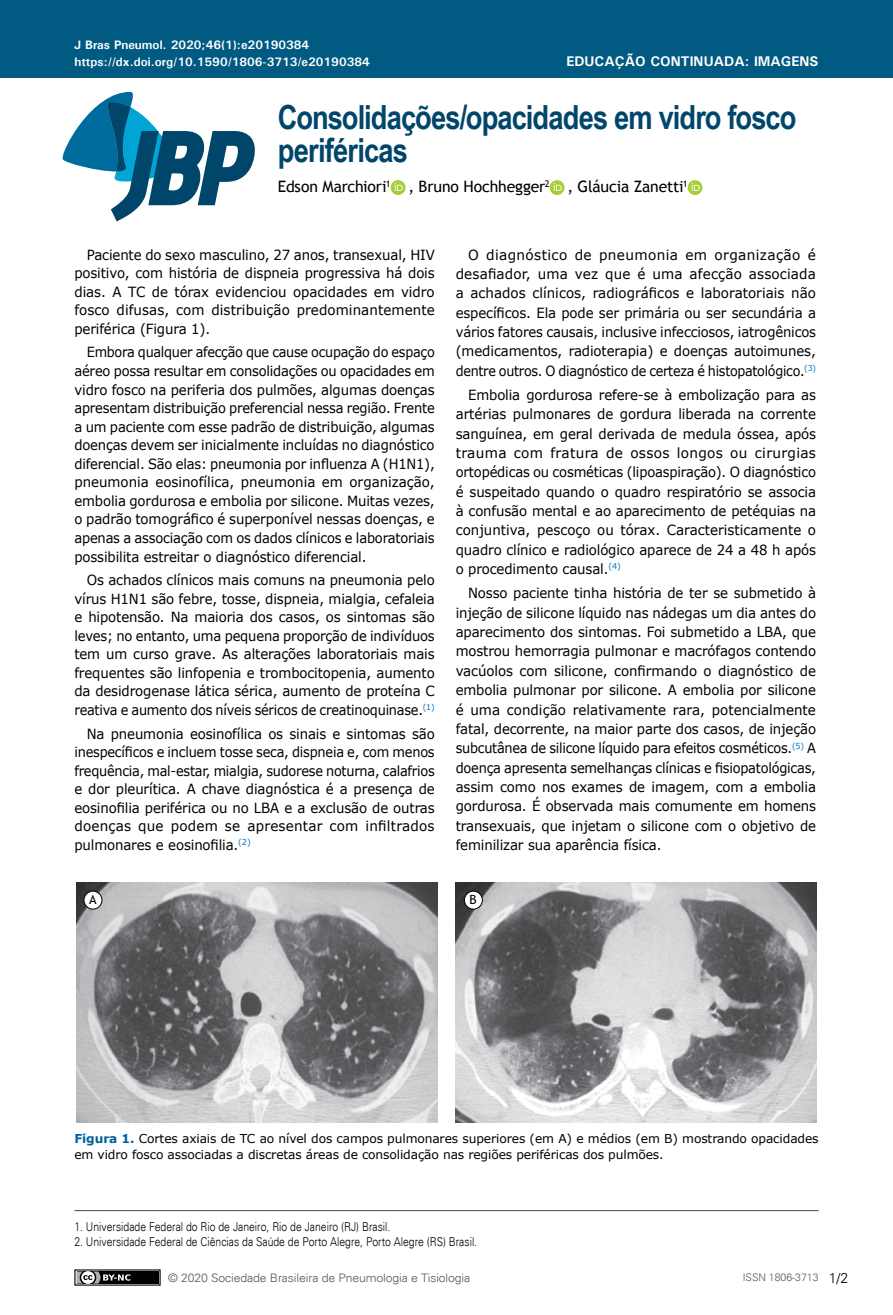
<style>
.page{position:relative;width:893px;height:1315px;background:#fff}
.page>*{position:absolute;margin:0;border:0;box-sizing:border-box;transform-origin:0 0}
.t1{font:700 33.25px/33.2px "Arial Narrow";letter-spacing:-.025em;color:#00466b}
.t2{font:15.75px "Trebuchet MS";letter-spacing:-.01em;color:#000}
.t3{font:14px/19.4px "Verdana";letter-spacing:-.01em;color:#000;text-align:justify;scale:.95 1}
.t4{font:14px/18.6px "Verdana";letter-spacing:-.01em;color:#000;text-align:justify;scale:.92 1}
.t5{font:14px/19.4px "Verdana";letter-spacing:-.01em;color:#000;text-align:justify}
.t6{font:700 14px "Univers";color:#fff}
.t7{font:300 14px "Univers";color:#000}
.t8{font:12.6px "Trebuchet MS";color:#000}
.t9{font:12.25px/15.8px "Verdana";letter-spacing:-.01em;color:#000}
.t10{font:300 12.25px "Univers";color:#000;scale:.85 1}
.t11{font:700 12.25px "Univers";color:#fff}
.t12{font:300 11.72px "Univers";letter-spacing:-.01em;color:#58595b;scale:1.04 1}
.t13{font:300 10.5px "Univers";color:#58595b}
.s1{font-weight:700;color:#01609a}
</style>
<div class="page">
<div style="left:0;top:0;width:893px;height:78px;background:#005a82"></div>
<svg style="left:62px;top:91px;width:193px;height:130px"></svg>
<div style="left:75px;top:1270px;width:85px;height:15px;background:#000"></div>
<div style="left:74px;top:1269px;width:87px;height:16px;border:1px solid #000"></div>
<svg style="left:74px;top:1269px;width:56px;height:17px"></svg>
<svg style="left:391px;top:181px;width:15px;height:14px"></svg>
<div style="left:391px;top:180px;width:14px;height:15px;background:#a6ce39;border-radius:50%"></div>
<svg style="left:395px;top:183px;width:8px;height:8px"></svg>
<svg style="left:550px;top:181px;width:15px;height:14px"></svg>
<div style="left:550px;top:180px;width:14px;height:15px;background:#a6ce39;border-radius:50%"></div>
<svg style="left:554px;top:183px;width:8px;height:8px"></svg>
<svg style="left:688px;top:181px;width:15px;height:14px"></svg>
<div style="left:688px;top:180px;width:14px;height:15px;background:#a6ce39;border-radius:50%"></div>
<svg style="left:692px;top:183px;width:8px;height:8px"></svg>
<hr style="left:74px;top:1210px;width:745px;height:1px;background:#464547">
<img style="left:77px;top:882px;width:361px;height:240px">
<img style="left:455px;top:882px;width:361px;height:240px">
<div style="left:84px;top:891px;width:18px;height:18px;background:#fff;border-radius:50%"></div>
<div style="left:84px;top:890px;width:18px;height:19px;border:1px solid #000;border-radius:50%"></div>
<div style="left:464px;top:891px;width:18px;height:18px;background:#fff;border-radius:50%"></div>
<div style="left:464px;top:890px;width:19px;height:19px;border:1px solid #000;border-radius:50%"></div>
<p class="t11" style="left:74px;top:37px;width:236px">J Bras Pneumol. 2020;46(1):e20190384</p>
<p class="t11" style="left:74px;top:54px;width:297px">https://dx.doi.org/10.1590/1806-3713/e20190384</p>
<p class="t6" style="left:566px;top:52px;width:254px">EDUCAÇÃO CONTINUADA: IMAGENS</p>
<h1 class="t1" style="left:278px;top:99px;width:520px">Consolidações/opacidades em vidro fosco periféricas</h1>
<p class="t2" style="left:278px;top:177px;width:411px">Edson Marchiori<sup>1</sup> , Bruno Hochhegger<sup>2</sup> , Gláucia Zanetti<sup>1</sup></p>
<p class="t3" style="left:74px;top:245px;width:381px;line-height:18.6px;text-indent:12px">Paciente do sexo masculino, 27 anos, transexual, HIV positivo, com história de dispneia progressiva há dois dias. A TC de tórax evidenciou opacidades em vidro fosco difusas, com distribuição predominantemente periférica (Figura 1).</p>
<p class="t4" style="left:74px;top:343px;width:393px;text-indent:12px">Embora qualquer afecção que cause ocupação do espaço aéreo possa resultar em consolidações ou opacidades em vidro fosco na periferia dos pulmões, algumas doenças apresentam distribuição preferencial nessa região. Frente a um paciente com esse padrão de distribuição, algumas doenças devem ser inicialmente incluídas no diagnóstico diferencial. São elas: pneumonia por influenza A (H1N1), pneumonia eosinofílica, pneumonia em organização, embolia gordurosa e embolia por silicone. Muitas vezes, o padrão tomográfico é superponível nessas doenças, e apenas a associação com os dados clínicos e laboratoriais possibilita estreitar o diagnóstico diferencial.</p>
<p class="t3" style="left:74px;top:571px;width:381px;line-height:18.6px;text-indent:12px">Os achados clínicos mais comuns na pneumonia pelo vírus H1N1 são febre, tosse, dispneia, mialgia, cefaleia e hipotensão. Na maioria dos casos, os sintomas são leves; no entanto, uma pequena proporção de indivíduos tem um curso grave. As alterações laboratoriais mais frequentes são linfopenia e trombocitopenia, aumento da desidrogenase lática sérica, aumento de proteína C reativa e aumento dos níveis séricos de creatinoquinase.<sup>(1)</sup></p>
<p class="t3" style="left:74px;top:724px;width:381px;line-height:18.6px;text-indent:12px">Na pneumonia eosinofílica os sinais e sintomas são inespecíficos e incluem tosse seca, dispneia e, com menos frequência, mal-estar, mialgia, sudorese noturna, calafrios e dor pleurítica. A chave diagnóstica é a presença de eosinofilia periférica ou no LBA e a exclusão de outras doenças que podem se apresentar com infiltrados pulmonares e eosinofilia.<sup>(2)</sup></p>
<p class="t5" style="left:456px;top:245px;width:362px;text-indent:12px">O diagnóstico de pneumonia em organização é desafiador, uma vez que é uma afecção associada a achados clínicos, radiográficos e laboratoriais não específicos. Ela pode ser primária ou ser secundária a vários fatores causais, inclusive infecciosos, iatrogênicos (medicamentos, radioterapia) e doenças autoimunes, dentre outros. O diagnóstico de certeza é histopatológico.<sup>(3)</sup></p>
<p class="t3" style="left:456px;top:385px;width:381px;text-indent:12px">Embolia gordurosa refere-se à embolização para as artérias pulmonares de gordura liberada na corrente sanguínea, em geral derivada de medula óssea, após trauma com fratura de ossos longos ou cirurgias ortopédicas ou cosméticas (lipoaspiração). O diagnóstico é suspeitado quando o quadro respiratório se associa à confusão mental e ao aparecimento de petéquias na conjuntiva, pescoço ou tórax. Caracteristicamente o quadro clínico e radiológico aparece de 24 a 48 h após o procedimento causal.<sup>(4)</sup></p>
<p class="t3" style="left:456px;top:584px;width:381px;text-indent:12px">Nosso paciente tinha história de ter se submetido à injeção de silicone líquido nas nádegas um dia antes do aparecimento dos sintomas. Foi submetido a LBA, que mostrou hemorragia pulmonar e macrófagos contendo vacúolos com silicone, confirmando o diagnóstico de embolia pulmonar por silicone. A embolia por silicone é uma condição relativamente rara, potencialmente fatal, decorrente, na maior parte dos casos, de injeção subcutânea de silicone líquido para efeitos cosméticos.<sup>(5)</sup> A doença apresenta semelhanças clínicas e fisiopatológicas, assim como nos exames de imagem, com a embolia gordurosa. É observada mais comumente em homens transexuais, que injetam o silicone com o objetivo de feminilizar sua aparência física.</p>
<p class="t8" style="left:89px;top:892px;width:9px">A</p>
<p class="t8" style="left:470px;top:892px;width:9px">B</p>
<p class="t9" style="left:74px;top:1130px;width:746px"><span class="s1">Figura 1.</span> Cortes axiais de TC ao nível dos campos pulmonares superiores (em A) e médios (em B) mostrando opacidades em vidro fosco associadas a discretas áreas de consolidação nas regiões periféricas dos pulmões.</p>
<p class="t10" style="left:74px;top:1219px;width:373px">1. Universidade Federal do Rio de Janeiro, Rio de Janeiro (RJ) Brasil.</p>
<p class="t10" style="left:74px;top:1233px;width:475px">2. Universidade Federal de Ciências da Saúde de Porto Alegre, Porto Alegre (RS) Brasil.</p>
<p class="t12" style="left:168px;top:1270px;width:292px">© 2020 Sociedade Brasileira de Pneumologia e Tisiologia</p>
<p class="t13" style="left:743px;top:1271px;width:77px">ISSN 1806-3713</p>
<p class="t7" style="left:829px;top:1269px;width:21px">1/2</p>
</div>
